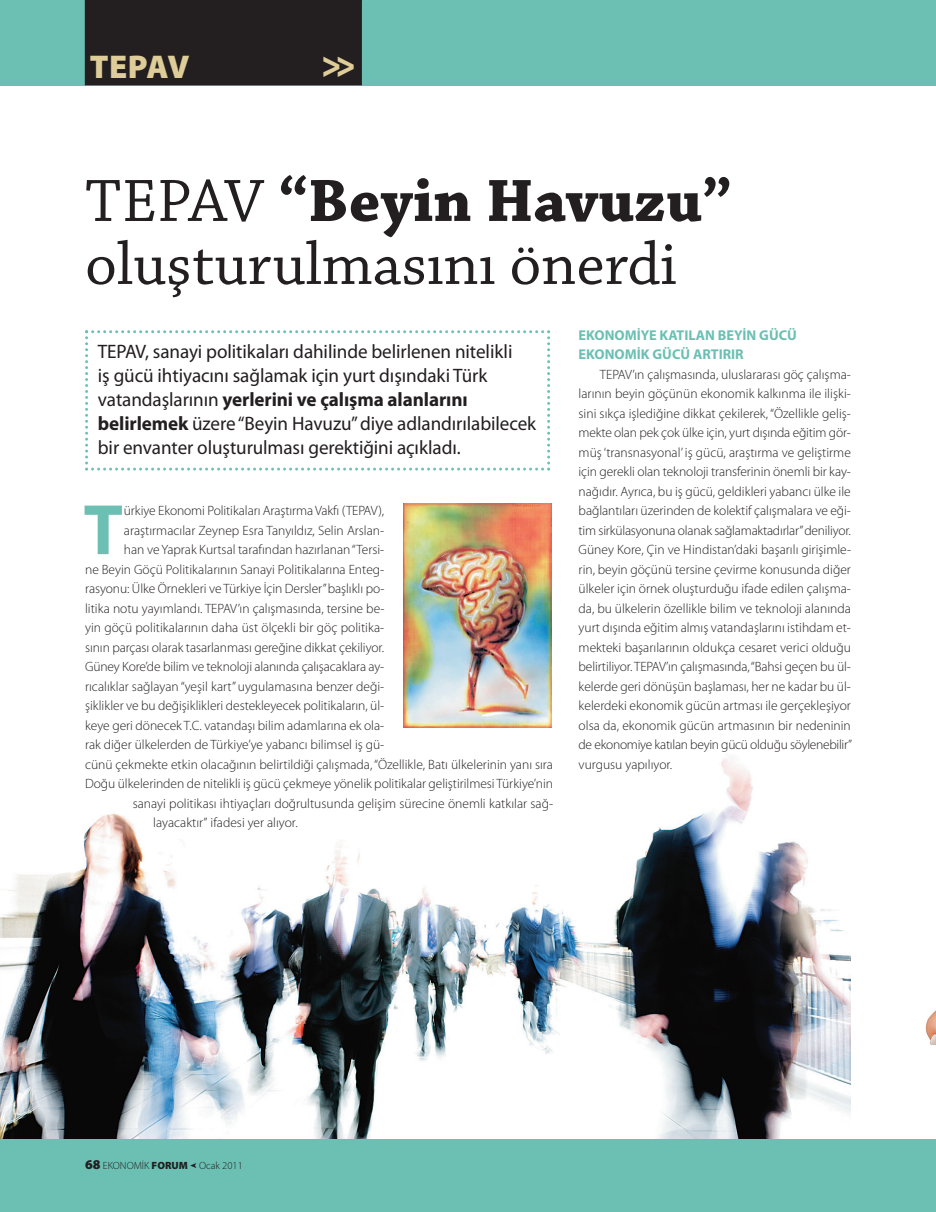
<style>
.page{position:relative;width:936px;height:1212px;background:#fff}
.page>*{position:absolute;margin:0;border:0;box-sizing:border-box;transform-origin:0 0}
.t1{font:700 72px "Myriad Pro";color:#6bc0b3}
.t2{font:63px/63px "Chaparral Pro";color:#231f20}
.t3{font:900 semi-expanded 38.25px "Myriad Pro";color:#decd99;scale:.85 1}
.t4{font:900 33px "Myriad Pro";letter-spacing:-.01em;color:#decd99}
.t5{font:19.5px/24px "Myriad Pro";letter-spacing:-.005em;color:#231f20}
.t6{font:700 14.25px/19.5px "Myriad Pro";color:#6bc0b3}
.t7{font:300 13.5px/19.5px "Myriad Pro";color:#231f20;text-align:justify}
.t8{font:300 10.5px "Myriad Pro";color:#231f20}
.s1{font-weight:700}
.s2{font-weight:900;font-size:13.5px}
.s3{font-weight:900}
</style>
<div class="page">
<img style="left:0;top:640px;width:850px;height:500px">
<img style="left:887px;top:1011px;width:48px;height:129px">
<div style="left:0;top:0;width:935px;height:85px;background:#6bc0b3"></div>
<div style="left:0;top:1140px;width:935px;height:72px;background:#6bc0b3"></div>
<svg style="left:85px;top:330px;width:465px;height:141px"></svg>
<div style="left:85px;top:0;width:276px;height:85px;background:#231f20"></div>
<div style="left:404px;top:504px;width:151px;height:227px;background:linear-gradient(to right,#fff,#fff)"></div>
<img style="left:404px;top:504px;width:147px;height:224px">
<h3 class="t4" style="left:90px;top:48px;width:101px">TEPAV</h3>
<h3 class="t3" style="left:322px;top:42px;width:41px">&gt;&gt;</h3>
<h2 class="t2" style="left:85px;top:168px;width:648px">TEPAV <span class="s1">“Beyin Havuzu” </span>oluşturulmasını önerdi</h2>
<p class="t5" style="left:98px;top:341px;width:440px">TEPAV, sanayi politikaları dahilinde belirlenen nitelikli<br>iş gücü ihtiyacını sağlamak için yurt dışındaki Türk vatandaşlarının <span class="s1">yerlerini ve çalışma alanlarını belirlemek</span> üzere “Beyin Havuzu” diye adlandırılabilecek bir envanter oluşturulması gerektiğini açıkladı.</p>
<h1 class="t1" style="left:83px;top:487px;width:41px">T</h1>
<p class="t7" style="left:124px;top:502px;width:262px">ürkiye Ekonomi Politikaları Araştırma Vakfı (TEPAV),</p>
<p class="t7" style="left:124px;top:521px;width:262px">araştırmacılar Zeynep Esra Tanyıldız, Selin Arslan-</p>
<p class="t7" style="left:124px;top:541px;width:262px">han ve Yaprak Kurtsal tarafından hazırlanan “Tersi-</p>
<p class="t7" style="left:85px;top:560px;width:300px">ne Beyin Göçü Politikalarının Sanayi Politikalarına Enteg-</p>
<p class="t7" style="left:85px;top:580px;width:301px">rasyonu: Ülke Örnekleri ve Türkiye İçin Dersler” başlıklı po-</p>
<p class="t7" style="left:85px;top:599px;width:301px">litika notu yayımlandı. TEPAV’ın çalışmasında, tersine be-</p>
<p class="t7" style="left:85px;top:619px;width:300px">yin göçü politikalarının daha üst ölçekli bir göç politika-</p>
<p class="t7" style="left:85px;top:638px;width:301px">sının parçası olarak tasarlanması gereğine dikkat çekiliyor.</p>
<p class="t7" style="left:85px;top:658px;width:300px">Güney Kore’de bilim ve teknoloji alanında çalışacaklara ay-</p>
<p class="t7" style="left:85px;top:677px;width:300px">rıcalıklar sağlayan “yeşil kart” uygulamasına benzer deği-</p>
<p class="t7" style="left:85px;top:697px;width:301px">şiklikler ve bu değişiklikleri destekleyecek politikaların, ül-</p>
<p class="t7" style="left:85px;top:716px;width:301px">keye geri dönecek T.C. vatandaşı bilim adamlarına ek ola-</p>
<p class="t7" style="left:85px;top:736px;width:300px">rak diğer ülkelerden de Türkiye’ye yabancı bilimsel iş gü-</p>
<p class="t7" style="left:85px;top:755px;width:469px">cünü çekmekte etkin olacağının belirtildiği çalışmada, “Özellikle, Batı ülkelerinin yanı sıra</p>
<p class="t7" style="left:85px;top:775px;width:469px">Doğu ülkelerinden de nitelikli iş gücü çekmeye yönelik politikalar geliştirilmesi Türkiye’nin</p>
<p class="t7" style="left:133px;top:794px;width:422px">sanayi politikası ihtiyaçları doğrultusunda gelişim sürecine önemli katkılar sağ-</p>
<p class="t7" style="left:153px;top:814px;width:146px">layacaktır” ifadesi yer alıyor.</p>
<p class="t6" style="left:578px;top:325px;width:220px">EKONOMİYE KATILAN BEYİN GÜCÜ<br>EKONOMİK GÜCÜ ARTIRIR</p>
<p class="t7" style="left:578px;top:365px;width:275px;text-indent:21px">TEPAV’ın çalışmasında, uluslararası göç çalışma&shy;larının beyin göçünün ekonomik kalkınma ile ilişki&shy;sini sıkça işlediğine dikkat çekilerek, “Özellikle geliş&shy;mekte olan pek çok ülke için, yurt dışında eğitim gör&shy;müş ‘transnasyonal’ iş gücü, araştırma ve geliştirme için gerekli olan teknoloji transferinin önemli bir kay&shy;nağıdır. Ayrıca, bu iş gücü, geldikleri yabancı ülke ile bağlantıları üzerinden de kolektif çalışmalara ve eği&shy;tim sirkülasyonuna olanak sağlamaktadırlar” deniliyor.<br>Güney Kore, Çin ve Hindistan’daki başarılı girişimle&shy;rin, beyin göçünü tersine çevirme konusunda diğer ülkeler için örnek oluşturduğu ifade edilen çalışma&shy;da, bu ülkelerin özellikle bilim ve teknoloji alanında yurt dışında eğitim almış vatandaşlarını istihdam et&shy;mekteki başarılarının oldukça cesaret verici olduğu belirtiliyor. TEPAV’ın çalışmasında, “Bahsi geçen bu ül&shy;kelerde geri dönüşün başlaması, her ne kadar bu ül&shy;kelerdeki ekonomik gücün artması ile gerçekleşiyor olsa da, ekonomik gücün artmasının bir nedeninin de ekonomiye katılan beyin gücü olduğu söylenebilir” vurgusu yapılıyor.</p>
<p class="t8" style="left:85px;top:1161px;width:159px"><span class="s2">68</span> EKONOMİK <span class="s3">FORUM</span> ● Ocak 2011</p>
</div>
